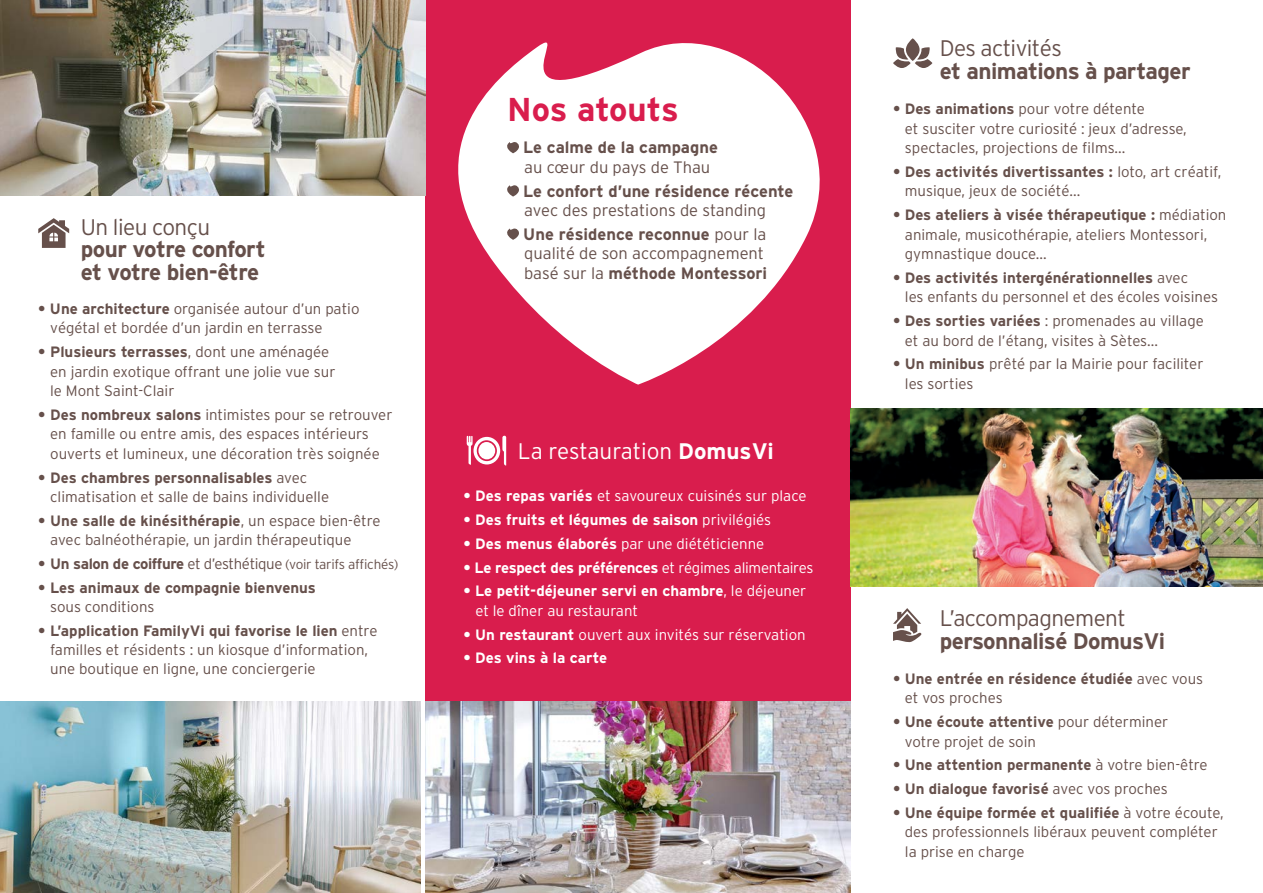
<style>
.page{position:relative;width:1263px;height:893px;background:#fff}
.page>*{position:absolute;margin:0;border:0;box-sizing:border-box;transform-origin:0 0}
.t1{font:700 33px "Interstate";color:#d91d4d}
.t2{font:700 22.5px "Interstate";letter-spacing:-.025em;color:#66504b}
.t3{font:300 22.5px "Interstate";letter-spacing:-.025em;color:#66504b}
.t4{font:300 22.5px "Interstate";color:#fff}
.t5{font:700 16.5px/19.5px "Interstate";color:#66504b}
.t6{font:300 16.5px/19.5px "Interstate";color:#66504b}
.t7{font:300 15px/19.5px "Interstate";color:#66504b}
.t8{font:300 15px/19.5px "Interstate";color:#fff}
.t9{font:700 15px/19.2px "Interstate";color:#66504b}
.t10{font:700 15px "Interstate";letter-spacing:-.01em;color:#fff}
.t11{font:300 13.5px "Interstate";letter-spacing:-.02em;color:#66504b}
.s1{font-weight:700}
.s2{font-weight:700;font-size:15px}
.s3{font-size:15px}
.s4{font-weight:300}
</style>
<div class="page">
<div style="left:425px;top:0;width:425px;height:702px;background:#d91d4d"></div>
<img style="left:0;top:0;width:425px;height:196px">
<img style="left:0;top:702px;width:421px;height:191px">
<svg style="left:410px;top:8px;width:441px;height:377px;fill:#fff"></svg>
<svg style="left:505px;top:141px;width:15px;height:12px"></svg>
<svg style="left:505px;top:184px;width:15px;height:13px"></svg>
<svg style="left:505px;top:227px;width:15px;height:13px"></svg>
<svg style="left:467px;top:436px;width:39px;height:29px"></svg>
<div style="left:478px;top:442px;width:17px;height:17px;background:#fff;border-radius:50%"></div>
<svg style="left:38px;top:218px;width:31px;height:30px"></svg>
<img style="left:425px;top:702px;width:425px;height:191px">
<svg style="left:893px;top:47px;width:39px;height:21px"></svg>
<svg style="left:906px;top:38px;width:13px;height:23px"></svg>
<svg style="left:893px;top:608px;width:29px;height:34px"></svg>
<img style="left:850px;top:408px;width:413px;height:179px">
<p class="t3" style="left:81px;top:213px;width:131px">Un lieu conçu</p>
<p class="t2" style="left:81px;top:236px;width:186px">pour votre confort</p>
<p class="t2" style="left:81px;top:258px;width:180px">et votre bien-être</p>
<p class="t7" style="left:50px;top:299px;width:311px;text-indent:-12px"><span class="s1">• Une architecture</span> organisée autour d’un patio végétal et bordée d’un jardin en terrasse</p>
<p class="t7" style="left:50px;top:342px;width:287px;text-indent:-12px"><span class="s1">• Plusieurs terrasses</span>, dont une aménagée en jardin exotique offrant une jolie vue sur le Mont Saint-Clair</p>
<p class="t7" style="left:50px;top:405px;width:344px;text-indent:-12px"><span class="s1">• Des nombreux salons</span> intimistes pour se retrouver en famille ou entre amis, des espaces intérieurs ouverts et lumineux, une décoration très soignée</p>
<p class="t7" style="left:50px;top:467px;width:280px;text-indent:-12px"><span class="s1">• Des chambres personnalisables</span> avec climatisation et salle de bains individuelle</p>
<p class="t7" style="left:50px;top:511px;width:332px;text-indent:-12px"><span class="s1">• Une salle de kinésithérapie</span>, un espace bien-être avec balnéothérapie, un jardin thérapeutique</p>
<p class="t11" style="left:38px;top:556px;width:362px"><span class="s2">• Un salon de coiffure</span> <span class="s3">et d’esthétique</span> (voir tarifs affichés)</p>
<p class="t9" style="left:50px;top:578px;width:267px;text-indent:-12px">• Les animaux de compagnie bienvenus <span class="s4">sous conditions</span></p>
<p class="t7" style="left:50px;top:621px;width:329px;text-indent:-12px"><span class="s1">• L’application FamilyVi qui favorise le lien</span> entre familles et résidents : un kiosque d’information, une boutique en ligne, une conciergerie</p>
<p class="t1" style="left:507px;top:89px;width:173px">Nos atouts</p>
<p class="t5" style="left:523px;top:138px;width:196px">Le calme de la campagne <span class="s4">au cœur du pays de Thau</span></p>
<p class="t5" style="left:523px;top:181px;width:272px">Le confort d’une résidence récente <span class="s4">avec des prestations de standing</span></p>
<p class="t6" style="left:523px;top:224px;width:245px"><span class="s1">Une résidence reconnue</span> pour la qualité de son accompagnement basé sur la <span class="s1">méthode Montessori</span></p>
<p class="t4" style="left:518px;top:438px;width:258px">La restauration <span class="s1">DomusVi</span></p>
<p class="t8" style="left:463px;top:486px;width:345px"><span class="s1">• Des repas variés</span> et savoureux cuisinés sur place</p>
<p class="t10" style="left:463px;top:511px;width:309px">• Des fruits et légumes de saison <span class="s4">privilégiés</span></p>
<p class="t8" style="left:463px;top:534px;width:302px"><span class="s1">• Des menus élaborés</span> par une diététicienne</p>
<p class="t10" style="left:463px;top:558px;width:351px">• Le respect des préférences <span class="s4">et régimes alimentaires</span></p>
<p class="t8" style="left:475px;top:581px;width:332px;text-indent:-12px"><span class="s1">• Le petit-déjeuner servi en chambre</span>, le déjeuner et le dîner au restaurant</p>
<p class="t8" style="left:463px;top:624px;width:344px"><span class="s1">• Un restaurant</span> ouvert aux invités sur réservation</p>
<p class="t10" style="left:463px;top:649px;width:145px">• Des vins à la carte</p>
<p class="t3" style="left:940px;top:35px;width:124px">Des activités</p>
<p class="t2" style="left:940px;top:57px;width:252px">et animations à partager</p>
<p class="t7" style="left:905px;top:99px;width:283px;text-indent:-12px"><span class="s1">• Des animations</span> pour votre détente<br>et susciter votre curiosité : jeux d’adresse, spectacles, projections de films...</p>
<p class="t7" style="left:905px;top:162px;width:318px;text-indent:-12px"><span class="s1">• Des activités divertissantes :</span> loto, art créatif, musique, jeux de société...</p>
<p class="t7" style="left:905px;top:205px;width:323px;text-indent:-12px"><span class="s1">• Des ateliers à visée thérapeutique :</span> médiation animale, musicothérapie, ateliers Montessori, gymnastique douce...</p>
<p class="t7" style="left:905px;top:268px;width:315px;text-indent:-12px"><span class="s1">• Des activités intergénérationnelles</span> avec<br>les enfants du personnel et des écoles voisines</p>
<p class="t7" style="left:905px;top:311px;width:300px;text-indent:-12px"><span class="s1">• Des sorties variées</span> : promenades au village et au bord de l’étang, visites à Sètes...</p>
<p class="t7" style="left:905px;top:354px;width:300px;text-indent:-12px"><span class="s1">• Un minibus</span> prêté par la Mairie pour faciliter les sorties</p>
<p class="t3" style="left:940px;top:604px;width:187px">L’accompagnement</p>
<p class="t2" style="left:940px;top:627px;width:227px">personnalisé DomusVi</p>
<p class="t9" style="left:905px;top:669px;width:300px;text-indent:-12px">• Une entrée en résidence étudiée <span class="s4">avec vous et vos proches</span></p>
<p class="t7" style="left:905px;top:712px;width:265px;text-indent:-12px"><span class="s1">• Une écoute attentive</span> pour déterminer votre projet de soin</p>
<p class="t9" style="left:893px;top:755px;width:316px">• Une attention permanente <span class="s4">à votre bien-être</span></p>
<p class="t9" style="left:893px;top:779px;width:276px">• Un dialogue favorisé <span class="s4">avec vos proches</span></p>
<p class="t7" style="left:905px;top:803px;width:320px;text-indent:-12px"><span class="s1">• Une équipe formée et qualifiée</span> à votre écoute, des professionnels libéraux peuvent compléter la prise en charge</p>
</div>
